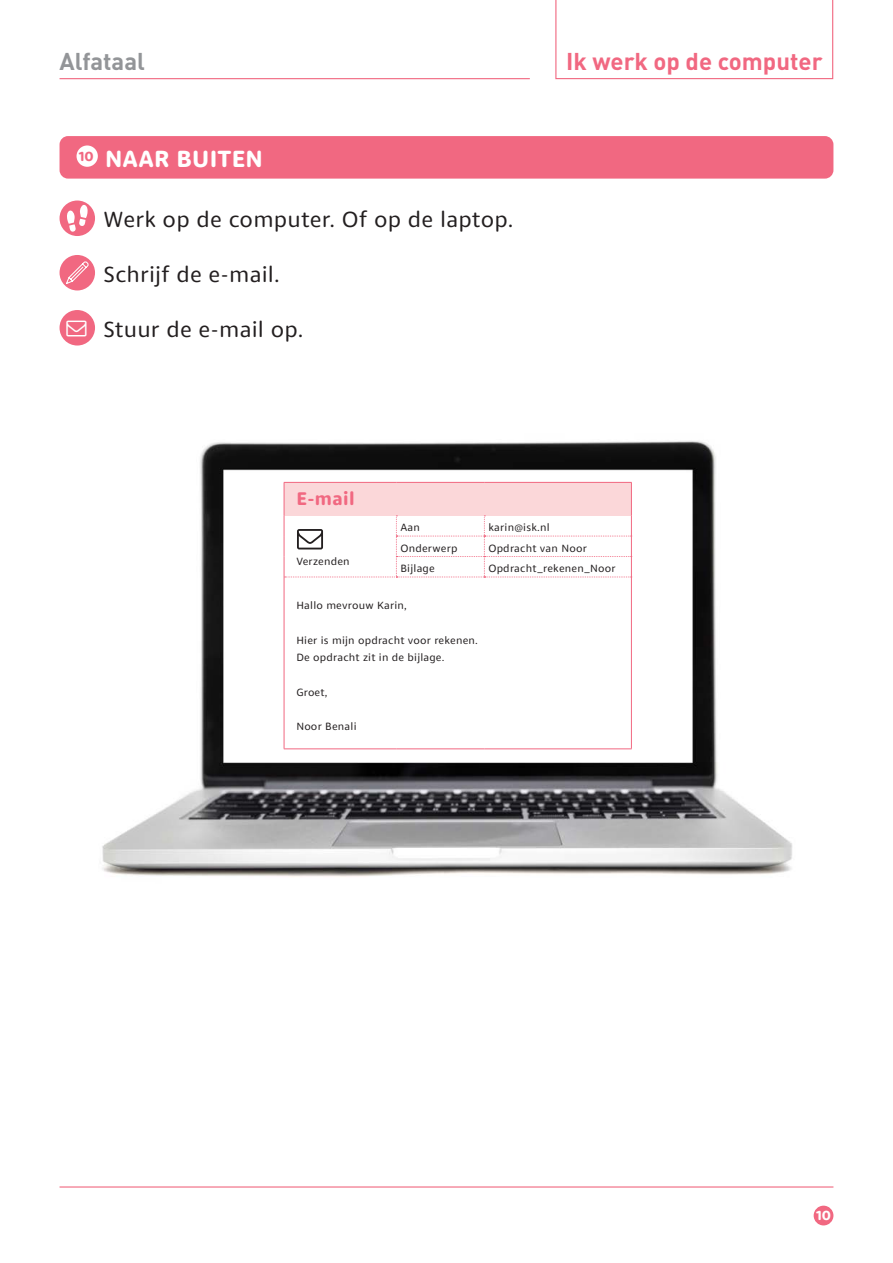
<style>
.page{position:relative;width:893px;height:1263px;background:#fff}
.page>*{position:absolute;margin:0;border:0;box-sizing:border-box;transform-origin:0 0}
.t1{font:700 24px "DIN";color:#f16881}
.t2{font:700 24px "Dita";letter-spacing:.01em;color:#fff}
.t3{font:700 24px "DIN";color:#939598}
.t4{font:22.5px "Dita";letter-spacing:.005em;color:#231f20}
.t5{font:700 18.75px "Dita";color:#f16881}
.t6{font:700 13.5px "Dita";color:#fff}
.t7{font:10.8px/17.4px "Dita";letter-spacing:.02em;color:#231f20}
</style>
<div class="page">
<hr style="left:60px;top:1186px;width:773px;height:1px;background:#f16881">
<div style="left:814px;top:1206px;width:19px;height:19px;background:#f16881;border-radius:50%"></div>
<svg style="left:555px;top:0;width:278px;height:79px"></svg>
<hr style="left:60px;top:78px;width:470px;height:1px;background:#f16881">
<div style="left:60px;top:136px;width:773px;height:43px;background:#f16881;border-radius:9px"></div>
<div style="left:77px;top:145px;width:21px;height:22px;background:#fff;border-radius:50%"></div>
<div style="left:60px;top:200px;width:35px;height:36px;background:#f16881;border-radius:50%"></div>
<svg style="left:67px;top:205px;width:21px;height:27px"></svg>
<div style="left:60px;top:255px;width:35px;height:35px;background:#f16881;border-radius:50%"></div>
<svg style="left:64px;top:260px;width:26px;height:25px"></svg>
<div style="left:60px;top:310px;width:35px;height:35px;background:#f16881;border-radius:50%"></div>
<img style="left:102px;top:441px;width:691px;height:436px">
<div style="left:227px;top:478px;width:419px;height:275px;background:#fff"></div>
<div style="left:284px;top:482px;width:347px;height:34px;background:#fbd7d9"></div>
<hr style="left:284px;top:482px;width:112px;height:1px;background:#f16881">
<hr style="left:284px;top:483px;width:1px;height:33px;background:#f16881">
<hr style="left:396px;top:482px;width:88px;height:1px;background:#f16881">
<hr style="left:484px;top:482px;width:148px;height:1px;background:#f16881">
<hr style="left:631px;top:483px;width:1px;height:33px;background:#f16881">
<hr style="left:284px;top:577px;width:1px;height:171px;background:#f16881">
<hr style="left:631px;top:577px;width:1px;height:171px;background:#f16881">
<hr style="left:284px;top:748px;width:112px;height:1px;background:#f16881">
<hr style="left:396px;top:748px;width:88px;height:1px;background:#f16881">
<hr style="left:484px;top:748px;width:148px;height:1px;background:#f16881">
<svg style="left:284px;top:516px;width:348px;height:62px"></svg>
<h1 class="t3" style="left:60px;top:46px;width:87px">Alfataal</h1>
<h1 class="t1" style="left:566px;top:46px;width:258px">Ik werk op de computer</h1>
<h1 class="t2" style="left:79px;top:144px;width:186px"><sup>10</sup> NAAR BUITEN</h1>
<h2 class="t4" style="left:104px;top:206px;width:411px">Werk op de computer. Of op de laptop.</h2>
<h2 class="t4" style="left:104px;top:260px;width:178px">Schrijf de e-mail.</h2>
<h2 class="t4" style="left:104px;top:315px;width:201px">Stuur de e-mail op.</h2>
<h3 class="t5" style="left:296px;top:487px;width:60px">E-mail</h3>
<p class="t7" style="left:400px;top:518px;width:21px">Aan</p>
<p class="t7" style="left:488px;top:518px;width:63px">karin@isk.nl</p>
<p class="t7" style="left:400px;top:539px;width:59px">Onderwerp</p>
<p class="t7" style="left:488px;top:539px;width:100px">Opdracht van Noor</p>
<p class="t7" style="left:400px;top:559px;width:36px">Bijlage</p>
<p class="t7" style="left:488px;top:559px;width:129px">Opdracht_rekenen_Noor</p>
<p class="t7" style="left:296px;top:596px;width:112px">Hallo mevrouw Karin,</p>
<p class="t7" style="left:296px;top:631px;width:183px">Hier is mijn opdracht voor rekenen.<br>De opdracht zit in de bijlage.</p>
<p class="t7" style="left:296px;top:683px;width:33px">Groet,</p>
<p class="t7" style="left:296px;top:718px;width:62px">Noor Benali</p>
<p class="t7" style="left:296px;top:552px;width:55px">Verzenden</p>
<p class="t6" style="left:816px;top:1207px;width:17px">10</p>
</div>
